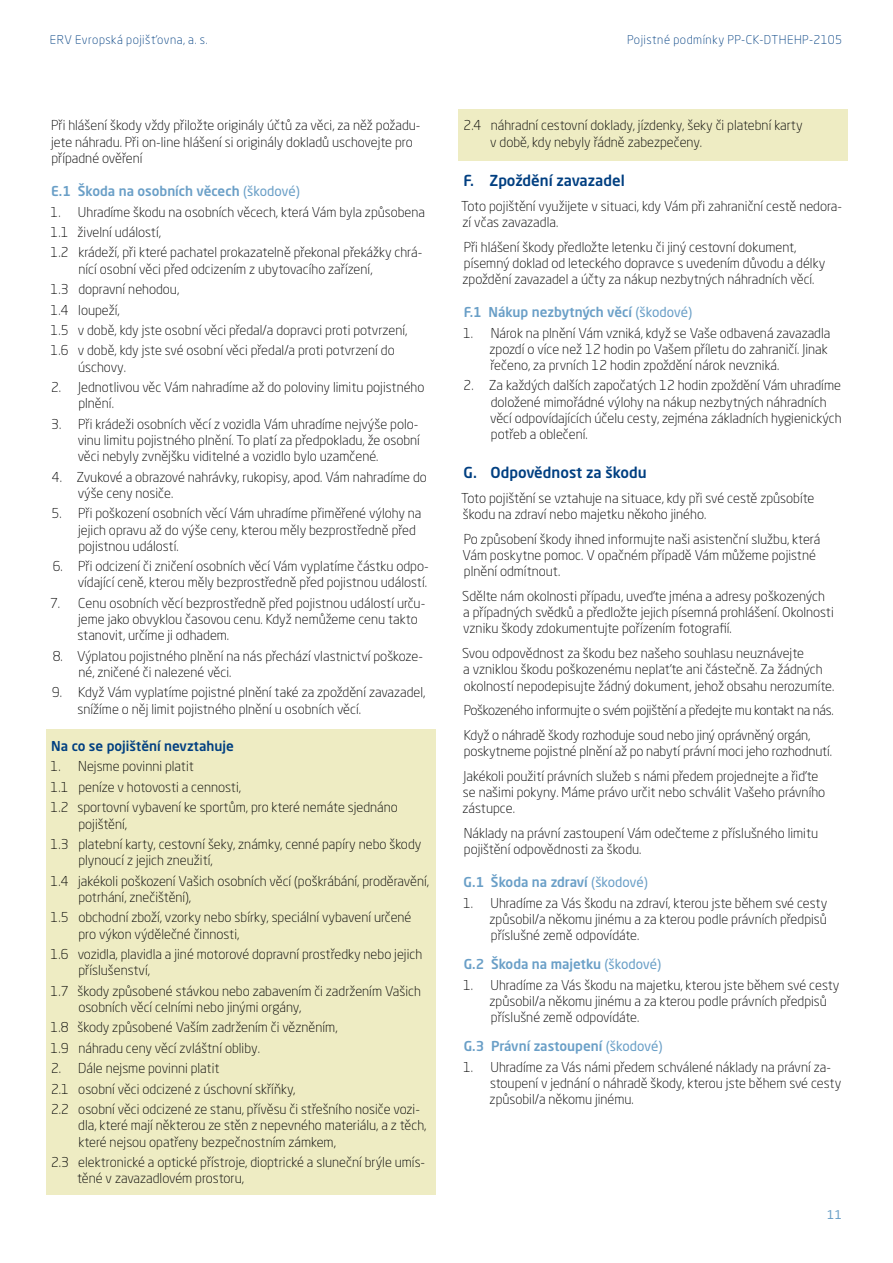
<style>
.page{position:relative;width:893px;height:1263px;background:#fff}
.page>*{position:absolute;margin:0;border:0;box-sizing:border-box;transform-origin:0 0}
.t1{font:500 15px "Neo Sans Pro";color:#003f81}
.t2{font:300 13.5px/16.2px "Neo Sans Pro";color:#000}
.t3{font:500 13.5px "Neo Sans Pro";color:#6a9fc7}
.t4{font:300 13.5px/24.8px "Neo Sans Pro";letter-spacing:-.02em;color:#000}
.t5{font:500 13.5px "Neo Sans Pro";color:#003f81}
.t6{font:300 12px "Neo Sans Pro";letter-spacing:.04em;color:#003f81}
.t7{font:12px "Neo Sans Pro";color:#6a9fc7}
.s1{font-weight:400}
</style>
<div class="page">
<div style="left:46px;top:729px;width:389px;height:465px;background:#eeecc3"></div>
<div style="left:458px;top:109px;width:390px;height:51px;background:#eeecc3"></div>
<p class="t6" style="left:50px;top:32px;width:159px">ERV Evropská pojišťovna, a. s.</p>
<p class="t2" style="left:51px;top:117px;width:371px">Při hlášení škody vždy přiložte originály účtů za věci, za něž požadu&shy;jete náhradu. Při on-line hlášení si originály dokladů uschovejte pro případné ověření</p>
<p class="t3" style="left:51px;top:183px;width:250px">E.1 Škoda na osobních věcech <span class="s1">(škodové)</span></p>
<p class="t2" style="left:51px;top:201px;width:376px;line-height:20.4px">1. Uhradíme škodu na osobních věcech, která Vám byla způsobena<br>1.1 živelní událostí,<br>1.2 krádeží, při které pachatel prokazatelně překonal překážky chrá-</p>
<p class="t2" style="left:51px;top:258px;width:358px;line-height:20.4px;text-indent:28px">nící osobní věci před odcizením z ubytovacího zařízení,<br>1.3 dopravní nehodou,<br>1.4 loupeží,<br>1.5 v době, kdy jste osobní věci předal/a dopravci proti potvrzení, 1.6 v době, kdy jste své osobní věci předal/a proti potvrzení do</p>
<p class="t2" style="left:78px;top:358px;width:49px">úschovy.</p>
<p class="t2" style="left:78px;top:379px;width:348px;text-indent:-27px">2. Jednotlivou věc Vám nahradíme až do poloviny limitu pojistného plnění.</p>
<p class="t2" style="left:78px;top:416px;width:344px;text-align:justify;text-indent:-26px">3. Při krádeži osobních věcí z vozidla Vám uhradíme nejvýše polo&shy;vinu limitu pojistného plnění. To platí za předpokladu, že osobní věci nebyly zvnějšku viditelné a vozidlo bylo uzamčené.</p>
<p class="t2" style="left:78px;top:468px;width:351px;text-indent:-26px">4. Zvukové a obrazové nahrávky, rukopisy, apod. Vám nahradíme do výše ceny nosiče.</p>
<p class="t2" style="left:78px;top:505px;width:345px;text-indent:-27px">5. Při poškození osobních věcí Vám uhradíme přiměřené výlohy na jejich opravu až do výše ceny, kterou měly bezprostředně před pojistnou událostí.</p>
<p class="t2" style="left:53px;top:558px;width:378px;text-align:right">6. Při odcizení či zničení osobních věcí Vám vyplatíme částku odpo&shy;vídající ceně, kterou měly bezprostředně před pojistnou událostí.</p>
<p class="t2" style="left:77px;top:595px;width:349px;text-indent:-27px">7. Cenu osobních věcí bezprostředně před pojistnou událostí urču&shy;jeme jako obvyklou časovou cenu. Když nemůžeme cenu takto stanovit, určíme ji odhadem.</p>
<p class="t2" style="left:78px;top:647px;width:346px;text-indent:-26px">8. Výplatou pojistného plnění na nás přechází vlastnictví poškoze&shy;né, zničené či nalezené věci.</p>
<p class="t2" style="left:77px;top:684px;width:350px;text-indent:-26px">9. Když Vám vyplatíme pojistné plnění také za zpoždění zavazadel, snížíme o něj limit pojistného plnění u osobních věcí.</p>
<p class="t5" style="left:51px;top:737px;width:184px">Na co se pojištění nevztahuje</p>
<p class="t2" style="left:51px;top:756px;width:349px;line-height:20.4px">1. Nejsme povinni platit<br>1.1 peníze v hotovosti a cennosti,<br>1.2 sportovní vybavení ke sportům, pro které nemáte sjednáno</p>
<p class="t2" style="left:51px;top:813px;width:372px;line-height:20.4px;text-indent:28px">pojištění,<br>1.3 platební karty, cestovní šeky, známky, cenné papíry nebo škody</p>
<p class="t2" style="left:51px;top:850px;width:380px;line-height:20.4px;text-indent:28px">plynoucí z jejich zneužití,<br>1.4 jakékoli poškození Vašich osobních věcí (poškrábání, proděravění,</p>
<p class="t2" style="left:51px;top:887px;width:362px;line-height:20.4px;text-indent:28px">potrhání, znečištění),<br>1.5 obchodní zboží, vzorky nebo sbírky, speciální vybavení určené</p>
<p class="t2" style="left:51px;top:923px;width:373px;line-height:20.4px;text-indent:28px">pro výkon výdělečné činnosti,<br>1.6 vozidla, plavidla a jiné motorové dopravní prostředky nebo jejich</p>
<p class="t2" style="left:51px;top:960px;width:372px;line-height:20.4px;text-indent:28px">příslušenství,<br>1.7 škody způsobené stávkou nebo zabavením či zadržením Vašich</p>
<p class="t2" style="left:51px;top:996px;width:288px;line-height:20.4px;text-indent:28px">osobních věcí celními nebo jinými orgány,<br>1.8 škody způsobené Vaším zadržením či vězněním,<br>1.9 náhradu ceny věcí zvláštní obliby.</p>
<p class="t2" style="left:51px;top:1058px;width:370px;line-height:20.4px">2. Dále nejsme povinni platit<br>2.1 osobní věci odcizené z úschovní skříňky,<br>2.2 osobní věci odcizené ze stanu, přívěsu či střešního nosiče vozi-</p>
<p class="t2" style="left:78px;top:1117px;width:350px">dla, které mají některou ze stěn z nepevného materiálu, a z těch, které nejsou opatřeny bezpečnostním zámkem,</p>
<p class="t2" style="left:77px;top:1154px;width:350px;text-indent:-26px">2.3 elektronické a optické přístroje, dioptrické a sluneční brýle umís&shy;těné v zavazadlovém prostoru,</p>
<p class="t6" style="left:627px;top:32px;width:216px">Pojistné podmínky PP-CK-DTHEHP-2105</p>
<p class="t2" style="left:490px;top:117px;width:314px;text-indent:-27px">2.4 náhradní cestovní doklady, jízdenky, šeky či platební karty v době, kdy nebyly řádně zabezpečeny.</p>
<p class="t1" style="left:464px;top:171px;width:163px">F. Zpoždění zavazadel</p>
<p class="t2" style="left:461px;top:197px;width:383px">Toto pojištění využijete v situaci, kdy Vám při zahraniční cestě nedora&shy;zí včas zavazadla.</p>
<p class="t2" style="left:463px;top:238px;width:364px">Při hlášení škody předložte letenku či jiný cestovní dokument, písemný doklad od leteckého dopravce s uvedením důvodu a délky zpoždění zavazadel a účty za nákup nezbytných náhradních věcí.</p>
<p class="t3" style="left:464px;top:304px;width:230px">F.1 Nákup nezbytných věcí <span class="s1">(škodové)</span></p>
<p class="t2" style="left:490px;top:324px;width:342px;text-indent:-27px">1. Nárok na plnění Vám vzniká, když se Vaše odbavená zavazadla zpozdí o více než 12 hodin po Vašem příletu do zahraničí. Jinak řečeno, za prvních 12 hodin zpoždění nárok nevzniká.</p>
<p class="t2" style="left:490px;top:377px;width:353px;text-indent:-27px">2. Za každých dalších započatých 12 hodin zpoždění Vám uhradíme doložené mimořádné výlohy na nákup nezbytných náhradních věcí odpovídajících účelu cesty, zejména základních hygienických potřeb a oblečení.</p>
<p class="t1" style="left:464px;top:463px;width:184px">G. Odpovědnost za škodu</p>
<p class="t2" style="left:461px;top:490px;width:355px">Toto pojištění se vztahuje na situace, kdy při své cestě způsobíte škodu na zdraví nebo majetku někoho jiného.</p>
<p class="t2" style="left:463px;top:531px;width:359px">Po způsobení škody ihned informujte naši asistenční službu, která<br>Vám poskytne pomoc. V opačném případě Vám můžeme pojistné plnění odmítnout.</p>
<p class="t2" style="left:462px;top:588px;width:373px">Sdělte nám okolnosti případu, uveďte jména a adresy poškozených a případných svědků a předložte jejich písemná prohlášení. Okolnosti vzniku škody zdokumentujte pořízením fotografií.</p>
<p class="t2" style="left:462px;top:645px;width:374px">Svou odpovědnost za škodu bez našeho souhlasu neuznávejte<br>a vzniklou škodu poškozenému neplaťte ani částečně. Za žádných okolností nepodepisujte žádný dokument, jehož obsahu nerozumíte.</p>
<p class="t4" style="left:464px;top:698px;width:372px">Poškozeného informujte o svém pojištění a předejte mu kontakt na nás.<br>Když o náhradě škody rozhoduje soud nebo jiný oprávněný orgán,</p>
<p class="t2" style="left:464px;top:739px;width:370px;line-height:24.8px">poskytneme pojistné plnění až po nabytí právní moci jeho rozhodnutí.<br>Jakékoli použití právních služeb s námi předem projednejte a řiďte</p>
<p class="t2" style="left:463px;top:784px;width:364px">se našimi pokyny. Máme právo určit nebo schválit Vašeho právního zástupce.</p>
<p class="t2" style="left:464px;top:825px;width:356px">Náklady na právní zastoupení Vám odečteme z příslušného limitu pojištění odpovědnosti za škodu.</p>
<p class="t3" style="left:464px;top:874px;width:186px">G.1 Škoda na zdraví <span class="s1">(škodové)</span></p>
<p class="t2" style="left:490px;top:895px;width:339px;text-align:justify;text-indent:-27px">1. Uhradíme za Vás škodu na zdraví, kterou jste během své cesty způsobil/a někomu jinému a za kterou podle právních předpisů příslušné země odpovídáte.</p>
<p class="t3" style="left:464px;top:956px;width:199px">G.2 Škoda na majetku <span class="s1">(škodové)</span></p>
<p class="t2" style="left:490px;top:976px;width:351px;text-indent:-27px">1. Uhradíme za Vás škodu na majetku, kterou jste během své cesty způsobil/a někomu jinému a za kterou podle právních předpisů příslušné země odpovídáte.</p>
<p class="t3" style="left:464px;top:1037px;width:200px">G.3 Právní zastoupení <span class="s1">(škodové)</span></p>
<p class="t2" style="left:490px;top:1058px;width:353px;text-indent:-27px">1. Uhradíme za Vás námi předem schválené náklady na právní za&shy;stoupení v jednání o náhradě škody, kterou jste během své cesty způsobil/a někomu jinému.</p>
<p class="t7" style="left:827px;top:1207px;width:16px">11</p>
</div>
